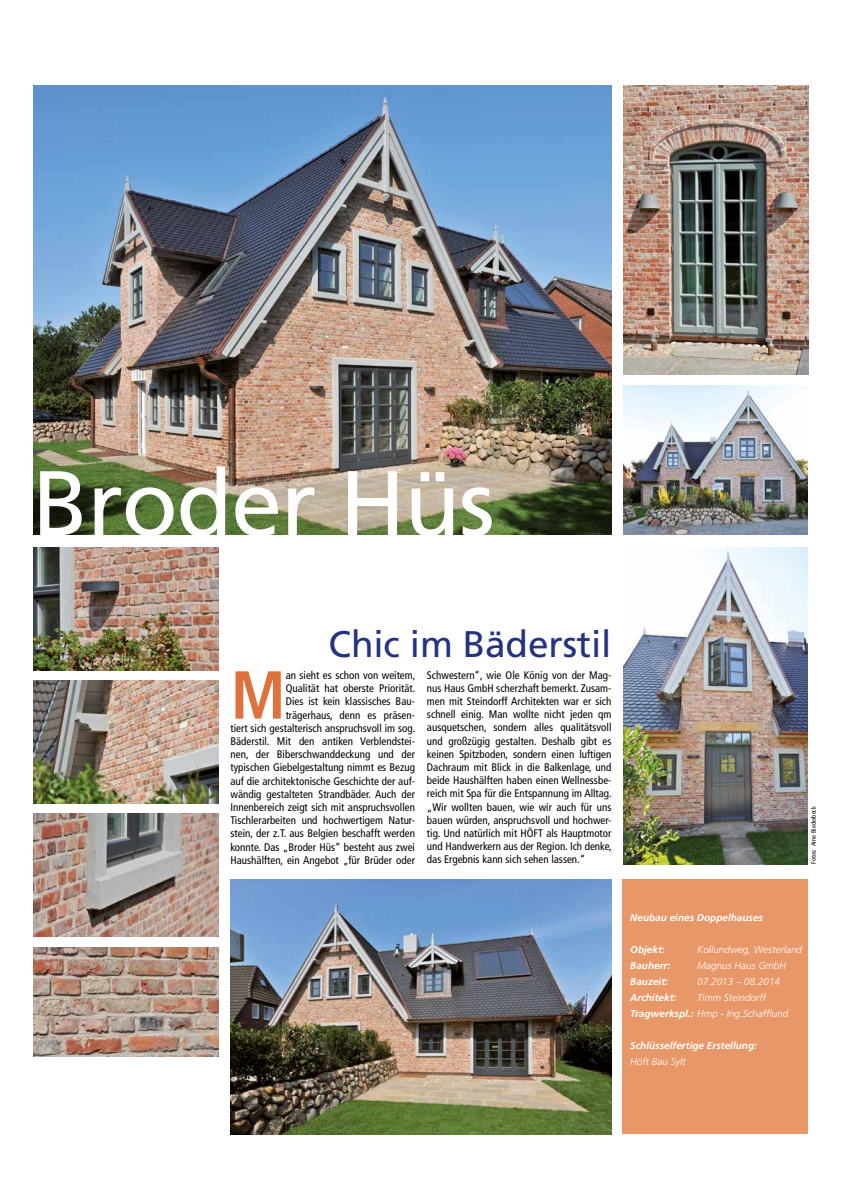
<style>
.page{position:relative;width:842px;height:1191px;background:#fff}
.page>*{position:absolute;margin:0;border:0;box-sizing:border-box;transform-origin:0 0}
.t1{font:91.9px "Frutiger";letter-spacing:-.015em;color:#fff}
.t2{font:700 condensed 67.7px "Frutiger";color:#df723c}
.t3{font:37px "Frutiger";letter-spacing:-.005em;color:#243282}
.t4{font:condensed 11px/13.2px "Frutiger";color:#000;text-align:right}
.t5{font:italic 300 10px/16px "Frutiger";color:#fff}
.t6{font:italic 700 10px "Frutiger";color:#fff}
.t7{font:condensed 6.5px "Frutiger";color:#000}
.s1{font-weight:700}
</style>
<div class="page">
<div style="left:622px;top:879px;width:186px;height:255px;background:#e89769"></div>
<img style="left:34px;top:85px;width:577px;height:449px">
<img style="left:624px;top:85px;width:184px;height:289px">
<img style="left:34px;top:547px;width:184px;height:123px">
<img style="left:34px;top:680px;width:184px;height:123px">
<img style="left:34px;top:947px;width:184px;height:109px">
<img style="left:34px;top:813px;width:184px;height:123px">
<img style="left:230px;top:879px;width:381px;height:255px">
<img style="left:624px;top:386px;width:184px;height:148px">
<img style="left:624px;top:547px;width:184px;height:317px">
<h1 class="t1" style="left:34px;top:405px;width:347px">Morsum</h1>
<h1 class="t1" style="left:33px;top:449px;width:464px">Broder Hüs</h1>
<h3 class="t3" style="left:329px;top:622px;width:284px">Chic im Bäderstil</h3>
<p class="t4" style="left:230px;top:668px;width:186px">an sieht es schon von weitem,<br>Qualität hat oberste Priorität.<br>Dies ist kein klassisches Bau-<br>trägerhaus, denn es präsen-<br>tiert sich gestalterisch anspruchsvoll im sog.<br>Bäderstil. Mit den antiken Verblendstei&shy;nen, der Biberschwanddeckung und der typischen Giebelgestaltung nimmt es Bezug auf die architektonische Geschichte der auf&shy;wändig gestalteten Strandbäder. Auch der Innenbereich zeigt sich mit anspruchsvollen Tischlerarbeiten und hochwertigem Natur&shy;stein, der z.T. aus Belgien beschafft werden konnte. Das „Broder Hüs“ besteht aus zwei Haushälften, ein Angebot „für Brüder oder</p>
<p class="t4" style="left:427px;top:668px;width:186px;text-align:justify">Schwestern“, wie Ole König von der Mag&shy;nus Haus GmbH scherzhaft bemerkt. Zusam&shy;men mit Steindorff Architekten war er sich schnell einig. Man wollte nicht jeden qm ausquetschen, sondern alles qualitätsvoll und großzügig gestalten. Deshalb gibt es keinen Spitzboden, sondern einen luftigen Dachraum mit Blick in die Balkenlage, und beide Haushälften haben einen Wellnessbe&shy;reich mit Spa für die Entspannung im Alltag. „Wir wollten bauen, wie wir auch für uns bauen würden, anspruchsvoll und hochwer&shy;tig. Und natürlich mit HÖFT als Hauptmotor und Handwerkern aus der Region. Ich denke, das Ergebnis kann sich sehen lassen.“</p>
<h2 class="t2" style="left:230px;top:655px;width:57px">M</h2>
<p class="t7" style="left:810px;top:863px;width:59px;rotate:-90deg">Fotos: Arne Biederbeck</p>
<p class="t6" style="left:630px;top:911px;width:134px">Neubau eines Doppelhauses</p>
<p class="t6" style="left:630px;top:943px;width:36px">Objekt:</p>
<p class="t5" style="left:697px;top:941px;width:106px">Kollundweg, Westerland</p>
<p class="t6" style="left:630px;top:959px;width:42px">Bauherr:</p>
<p class="t5" style="left:697px;top:957px;width:90px">Magnus Haus GmbH</p>
<p class="t6" style="left:630px;top:975px;width:39px">Bauzeit:</p>
<p class="t5" style="left:697px;top:973px;width:84px">07.2013 – 08.2014</p>
<p class="t6" style="left:630px;top:991px;width:48px">Architekt:</p>
<p class="t5" style="left:630px;top:989px;width:160px;text-indent:67px">Timm Steindorff<br><span class="s1">Tragwerkspl.:</span> Hmp - Ing.Schafflund</p>
<p class="t6" style="left:630px;top:1039px;width:128px">Schlüsselfertige Erstellung:</p>
<p class="t5" style="left:630px;top:1053px;width:57px">Höft Bau Sylt</p>
</div>
